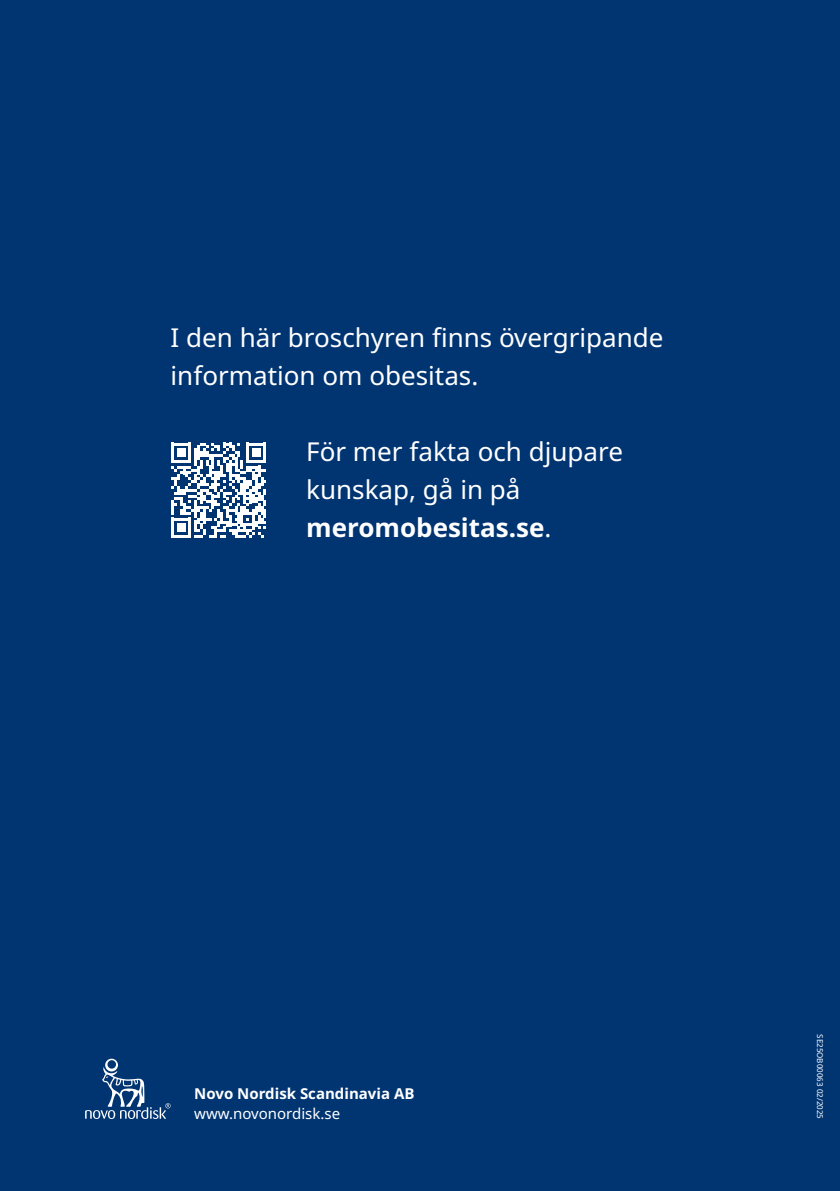
<style>
.page{position:relative;width:840px;height:1191px;background:#fff}
.page>*{position:absolute;margin:0;border:0;box-sizing:border-box;transform-origin:0 0}
.t1{font:26px/38px "Apis";color:#fff}
.t2{font:700 15px "Apis";color:#fff}
.t3{font:15px "Apis";color:#fff}
.t4{font:8px "Apis";color:#fff}
.s1{font-weight:700}
</style>
<div class="page">
<div style="left:0;top:0;width:839px;height:1191px;background:#013572"></div>
<svg style="left:85px;top:1058px;width:85px;height:61px"></svg>
<svg style="left:171px;top:442px;width:95px;height:96px"></svg>
<p class="t1" style="left:170px;top:319px;width:494px">I den här broschyren finns övergripande information om obesitas.</p>
<p class="t1" style="left:306px;top:433px;width:318px">För mer fakta och djupare kunskap, gå in på <span class="s1">meromobesitas.se</span>.</p>
<p class="t2" style="left:194px;top:1083px;width:221px">Novo Nordisk Scandinavia AB</p>
<p class="t3" style="left:194px;top:1103px;width:147px">www.novonordisk.se</p>
<p class="t4" style="left:825px;top:1034px;width:86px;rotate:90deg">SE25OB00063 02/2025</p>
</div>
